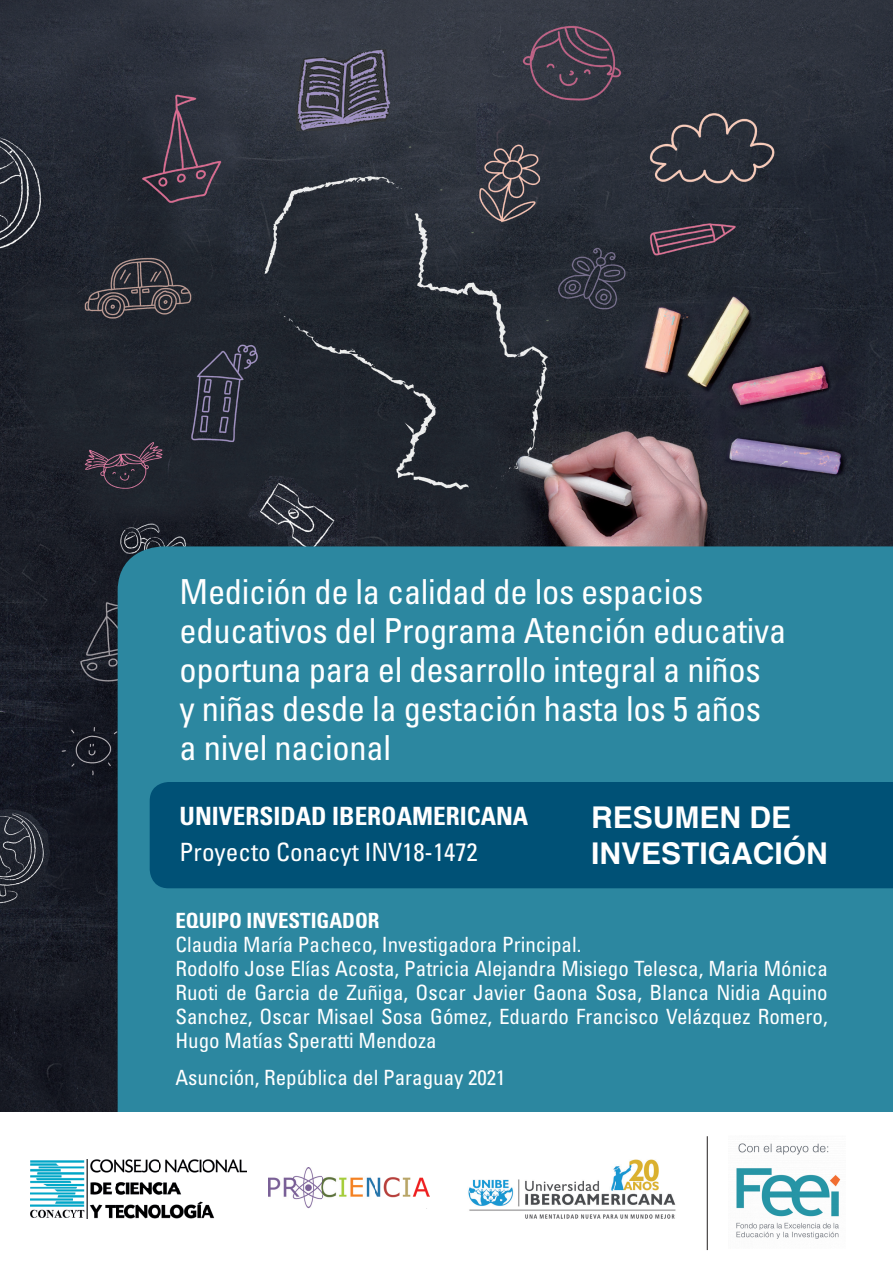
<style>
.page{position:relative;width:893px;height:1263px;background:#fff}
.page>*{position:absolute;margin:0;border:0;box-sizing:border-box;transform-origin:0 0}
.t1{font:condensed 34.5px/39px "Univers";letter-spacing:-.01em;color:#fff}
.t2{font:700 30px/36px "Helvetica";color:#fff}
.t3{font:700 condensed 25.2px "Univers LT Std";color:#fff}
.t4{font:condensed 25.2px "Univers";color:#fff}
.t5{font:condensed 21px/24px "Univers";color:#fff}
.t6{font:700 condensed 21px "Univers LT Std";color:#fff}
</style>
<div class="page">
<div style="left:0;top:961px;width:118px;height:151px;background:#171a23"></div>
<img style="left:0;top:0;width:893px;height:961px">
<div style="left:118px;top:546px;width:775px;height:566px;background:#2c87a0"></div>
<img style="left:736px;top:1143px;width:105px;height:96px">
<hr style="left:707px;top:1136px;width:1px;height:114px;background:#231f20">
<img style="left:269px;top:1168px;width:160px;height:40px">
<img style="left:30px;top:1159px;width:216px;height:59px">
<div style="left:150px;top:782px;width:743px;height:106px;background:#005176"></div>
<img style="left:468px;top:1160px;width:208px;height:58px">
<h1 class="t1" style="left:180px;top:571px;width:608px">Medición de la calidad de los espacios educativos del Programa Atención educativa oportuna para el desarrollo integral a niños<br>y niñas desde la gestación hasta los 5 años a nivel nacional</h1>
<p class="t3" style="left:180px;top:801px;width:350px">UNIVERSIDAD IBEROAMERICANA</p>
<p class="t4" style="left:180px;top:836px;width:300px">Proyecto Conacyt INV18-1472</p>
<h2 class="t2" style="left:591px;top:800px;width:238px">RESUMEN DE<br>INVESTIGACIÓN</h2>
<p class="t6" style="left:175px;top:907px;width:206px">EQUIPO INVESTIGADOR</p>
<p class="t5" style="left:175px;top:932px;width:654px">Claudia María Pacheco, Investigadora Principal.<br>Rodolfo Jose Elías Acosta, Patricia Alejandra Misiego Telesca, Maria Mónica Ruoti de Garcia de Zuñiga, Oscar Javier Gaona Sosa, Blanca Nidia Aquino Sanchez, Oscar Misael Sosa Gómez, Eduardo Francisco Velázquez Romero, Hugo Matías Speratti Mendoza</p>
<p class="t5" style="left:175px;top:1065px;width:332px">Asunción, República del Paraguay 2021</p>
</div>
